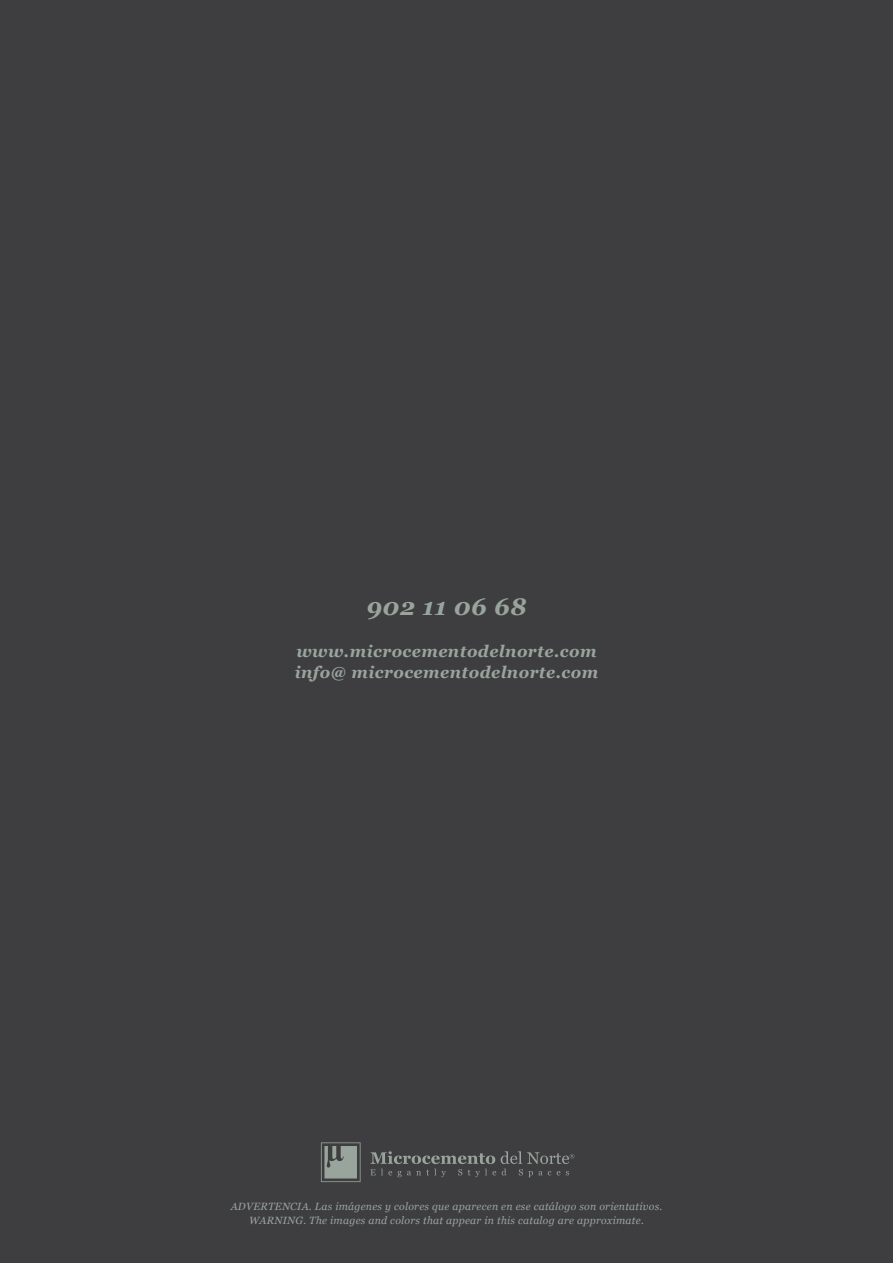
<style>
.page{position:relative;width:893px;height:1263px;background:#3e3e40}
.page>*{position:absolute;margin:0;border:0;box-sizing:border-box;transform-origin:0 0}
.t1{font:italic 700 24px "Georgia";letter-spacing:.025em;color:#99a49c}
.t2{font:italic 700 16.5px/21px "Georgia";letter-spacing:.025em;color:#99a49c}
.t3{font:italic 10.5px/13.5px "Georgia";letter-spacing:.025em;color:#99a49c;text-align:center}
</style>
<div class="page">
<svg style="left:321px;top:1142px;width:40px;height:40px"></svg>
<svg style="left:370px;top:1151px;width:204px;height:26px"></svg>
<h1 class="t1" style="left:366px;top:591px;width:161px">902 11 06 68</h1>
<h2 class="t2" style="left:295px;top:641px;width:305px">www.microcementodelnorte.com info@ microcementodelnorte.com</h2>
<p class="t3" style="left:231px;top:1200px;width:433px">ADVERTENCIA. Las imágenes y colores que aparecen en ese catálogo son orientativos.<br>WARNING. The images and colors that appear in this catalog are approximate.</p>
</div>
